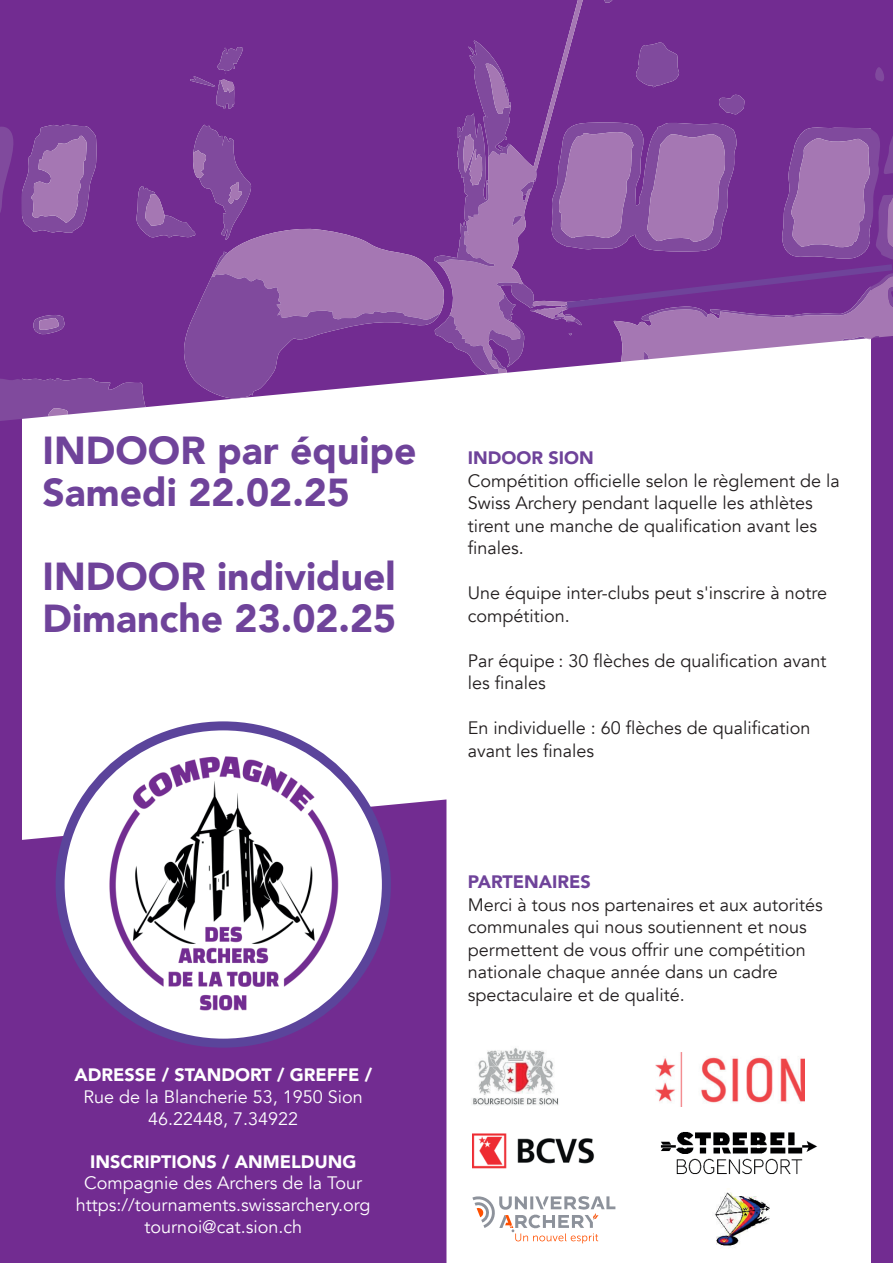
<style>
.page{position:relative;width:893px;height:1263px;background:#fff}
.page>*{position:absolute;margin:0;border:0;box-sizing:border-box;transform-origin:0 0}
.t1{font:900 39px/42px "Avenir";color:#6f439a}
.t2{font:18px/22.5px "Avenir";color:#231f20}
.t3{font:18px/21.6px "Avenir";color:#fff;text-align:center}
.t4{font:900 18px "Avenir";color:#fff}
.t5{font:900 18px "Avenir";color:#6f439a}
</style>
<div class="page">
<div style="left:21px;top:799px;width:425px;height:464px;background:#722c91"></div>
<img style="left:60px;top:727px;width:326px;height:316px">
<div style="left:56px;top:721px;width:335px;height:327px;border:9px solid #5b449b;border-radius:50%"></div>
<img style="left:714px;top:1192px;width:55px;height:54px">
<img style="left:656px;top:1052px;width:148px;height:54px">
<img style="left:472px;top:1133px;width:123px;height:36px">
<img style="left:472px;top:1048px;width:87px;height:58px">
<img style="left:660px;top:1131px;width:157px;height:44px">
<div style="left:0;top:0;width:21px;height:1263px;background:#722c91"></div>
<div style="left:872px;top:0;width:21px;height:1263px;background:#722c91"></div>
<svg style="left:472px;top:1196px;width:143px;height:47px"></svg>
<div style="left:583px;top:0;width:289px;height:40px;background:#722c91"></div>
<div style="left:21px;top:0;width:417px;height:40px;background:#722c91"></div>
<div style="left:438px;top:0;width:145px;height:40px;background:#722c91"></div>
<svg style="left:604px;top:0;width:8px;height:3px"></svg>
<svg style="left:0;top:40px;width:893px;height:381px;background:#8c54a4"></svg>
<h1 class="t1" style="left:43px;top:429px;width:376px">INDOOR par équipe<br>Samedi 22.02.25</h1>
<h1 class="t1" style="left:43px;top:555px;width:355px">INDOOR individuel<br>Dimanche 23.02.25</h1>
<p class="t4" style="left:74px;top:1060px;width:299px">ADRESSE / STANDORT / GREFFE /</p>
<p class="t3" style="left:83px;top:1086px;width:281px">Rue de la Blancherie 53, 1950 Sion<br>46.22448, 7.34922</p>
<p class="t4" style="left:90px;top:1146px;width:268px">INSCRIPTIONS / ANMELDUNG</p>
<p class="t3" style="left:76px;top:1173px;width:296px">Compagnie des Archers de la Tour https://tournaments.swissarchery.org tournoi@cat.sion.ch</p>
<p class="t5" style="left:468px;top:442px;width:127px">INDOOR SION</p>
<p class="t2" style="left:468px;top:470px;width:373px">Compétition officielle selon le règlement de la Swiss Archery pendant laquelle les athlètes tirent une manche de qualification avant les finales.</p>
<p class="t2" style="left:468px;top:582px;width:361px">Une équipe inter-clubs peut s'inscrire à notre compétition.</p>
<p class="t2" style="left:468px;top:650px;width:360px">Par équipe : 30 flèches de qualification avant les finales</p>
<p class="t2" style="left:468px;top:717px;width:344px">En individuelle : 60 flèches de qualification avant les finales</p>
<p class="t5" style="left:468px;top:866px;width:125px">PARTENAIRES</p>
<p class="t2" style="left:468px;top:894px;width:356px">Merci à tous nos partenaires et aux autorités communales qui nous soutiennent et nous permettent de vous offrir une compétition nationale chaque année dans un cadre spectaculaire et de qualité.</p>
</div>
